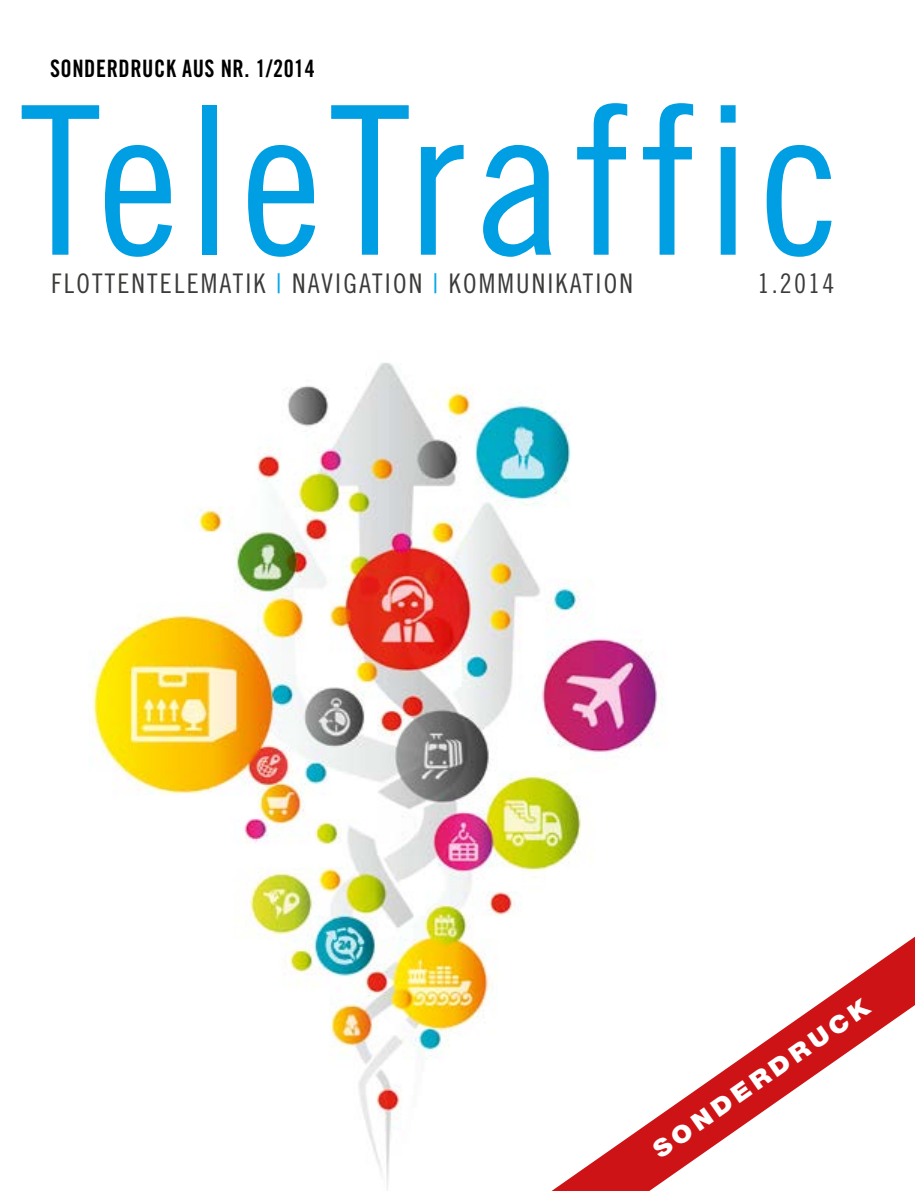
<style>
.page{position:relative;width:915px;height:1191px;background:#fff}
.page>*{position:absolute;margin:0;border:0;box-sizing:border-box;transform-origin:0 0}
.t1{font:207px "Trade Gothic LT Std Cn 18";letter-spacing:.04em;color:#009ee3}
.t2{font:27px "Trade Gothic LT Std Cn 18";letter-spacing:.08em;color:#3b3b3a}
.t3{font:24px "Trade Gothic LT Std Bd Cn 20";letter-spacing:.025em;color:#000;scale:.94 1}
.t4{font:900 24px "Helvetica Neue LT Std";color:#fff;scale:1.1 1}
.s1{color:#00a7e7}
</style>
<div class="page">
<img style="left:93px;top:363px;width:569px;height:828px">
<svg style="left:551px;top:936px;width:363px;height:255px"></svg>
<p class="t3" style="left:50px;top:54px;width:283px">SONDERDRUCK AUS NR. 1/2014</p>
<h1 class="t1" style="left:20px;top:58px;width:821px">TeleTraffic</h1>
<p class="t2" style="left:51px;top:267px;width:583px">FLOTTENTELEMATIK <span class="s1">|</span> NAVIGATION <span class="s1">|</span> KOMMUNIKATION</p>
<p class="t2" style="left:757px;top:267px;width:78px">1.2014</p>
<p class="t4" style="left:647px;top:1140px;width:236px;rotate:-35deg">SONDERDRUCK</p>
</div>
